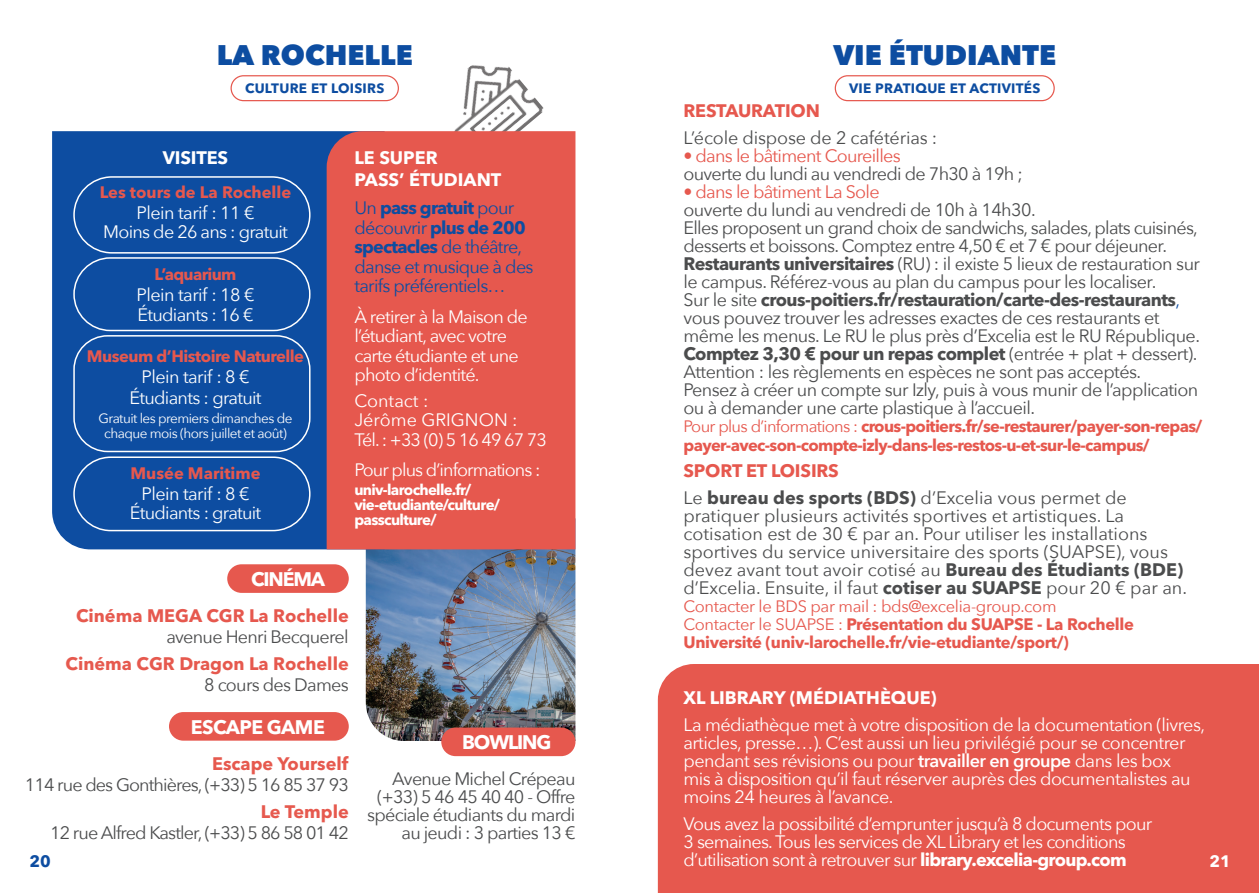
<style>
.page{position:relative;width:1259px;height:893px;background:#fff}
.page>*{position:absolute;margin:0;border:0;box-sizing:border-box;transform-origin:0 0}
.t1{font:800 28.35px "Avenir Next";color:#0d4da1}
.t2{font:700 19.5px "Avenir Next LT Pro";letter-spacing:-.06em;color:#fff}
.t3{font:700 19.5px "Avenir Next LT Pro";letter-spacing:-.03em;color:#fff}
.t4{font:18px/18px "Avenir Next";letter-spacing:-.03em;color:#4b4c4d}
.t5{font:18px/18px "Avenir Next";letter-spacing:-.04em;color:#fff}
.t6{font:18px/18px "Avenir Next";color:#4b4c4d}
.t7{font:700 18px "Avenir Next LT Pro";letter-spacing:-.03em;color:#4b4c4d}
.t8{font:18px "Avenir Next";letter-spacing:-.05em;color:#4b4c4d}
.t9{font:18px/19.5px "Avenir Next";letter-spacing:-.04em;color:#0d4da1}
.t10{font:700 18px/21.6px "Avenir Next LT Pro";color:#fff}
.t11{font:700 18px "Avenir Next LT Pro";letter-spacing:-.01em;color:#e6584e}
.t12{font:700 18px "Avenir Next LT Pro";color:#e6594e}
.t13{font:18px "Avenir Next";letter-spacing:-.04em;color:#e6584e}
.t14{font:18px/19.5px "Avenir Next";color:#fff}
.t15{font:700 18px "Avenir Next LT Pro";letter-spacing:-.045em;color:#0d4da1}
.t16{font:18px "Avenir Next";letter-spacing:-.01em;color:#4b4c4d}
.t17{font:700 16.5px/18px "Avenir Next LT Pro";letter-spacing:-.03em;color:#e6584e}
.t18{font:16.5px "Avenir Next";letter-spacing:-.02em;color:#e6584e}
.t19{font:700 16.5px "Avenir Next LT Pro";color:#e6584e}
.t20{font:700 16.5px "Avenir Next LT Pro";color:#0d4da1}
.t21{font:700 16.5px "Avenir Next LT Pro";color:#fff}
.t22{font:700 15px/15px "Avenir Next LT Pro";letter-spacing:-.045em;color:#fff}
.t23{font:13.5px/15px "Avenir Next";letter-spacing:-.04em;color:#fff;text-align:center}
.t24{font:700 13.5px "Avenir Next LT Pro";letter-spacing:.02em;color:#0d4da1}
.s1{font-family:"Avenir Next";font-weight:400}
.s2{font-family:"Avenir Next LT Pro";font-weight:700}
.s3{color:#e6594e}
.s4{font-family:"Avenir Next";font-weight:400;color:#0d4da1}
.s5{font-weight:600}
</style>
<div class="page">
<div style="left:658px;top:664px;width:601px;height:229px;background:#e6584e"></div>
<img style="left:366px;top:549px;width:209px;height:192px">
<div style="left:52px;top:131px;width:275px;height:418px;background:#0d4da1"></div>
<img style="left:454px;top:65px;width:90px;height:66px">
<div style="left:327px;top:131px;width:248px;height:418px;background:#e6584e"></div>
<div style="left:227px;top:564px;width:122px;height:29px;background:#e6584e;border-radius:14px"></div>
<div style="left:441px;top:727px;width:134px;height:29px;background:#e6584e;border-radius:14px"></div>
<div style="left:169px;top:712px;width:180px;height:29px;background:#e6584e;border-radius:14px"></div>
<div style="left:73px;top:176px;width:237px;height:78px;border:2px solid #fff;border-radius:38px"></div>
<div style="left:73px;top:257px;width:237px;height:74px;border:2px solid #fff;border-radius:36px"></div>
<div style="left:73px;top:335px;width:237px;height:117px;border:2px solid #fff;border-radius:34px"></div>
<div style="left:73px;top:456px;width:237px;height:75px;border:2px solid #fff;border-radius:37px"></div>
<div style="left:230px;top:75px;width:169px;height:26px;border:1px solid #e6584e;border-radius:12px"></div>
<div style="left:834px;top:75px;width:220px;height:26px;border:1px solid #e6584e;border-radius:12px"></div>
<h1 class="t1" style="left:217px;top:37px;width:197px">LA ROCHELLE</h1>
<h1 class="t1" style="left:833px;top:37px;width:224px">VIE ÉTUDIANTE</h1>
<p class="t24" style="left:245px;top:80px;width:141px">CULTURE ET LOISIRS</p>
<p class="t24" style="left:849px;top:80px;width:193px">VIE PRATIQUE ET ACTIVITÉS</p>
<p class="t10" style="left:163px;top:146px;width:67px">VISITES</p>
<p class="t19" style="left:100px;top:182px;width:193px">Les tours de La Rochelle</p>
<p class="t5" style="left:103px;top:203px;width:186px;line-height:18.8px;text-align:center">Plein tarif : 11 €<br>Moins de 26 ans : gratuit</p>
<p class="t17" style="left:155px;top:265px;width:83px">L’aquarium</p>
<p class="t5" style="left:137px;top:284px;width:119px;line-height:20.2px">Plein tarif : 18 €<br>Étudiants : 16 €</p>
<p class="t17" style="left:87px;top:347px;width:219px">Museum d’Histoire Naturelle</p>
<p class="t5" style="left:130px;top:366px;width:133px;line-height:21px;text-align:center">Plein tarif : 8 €<br>Étudiants : gratuit</p>
<p class="t23" style="left:99px;top:410px;width:195px">Gratuit les premiers dimanches de chaque mois (hors juillet et août)</p>
<p class="t19" style="left:130px;top:463px;width:132px">Musée Maritime</p>
<p class="t5" style="left:130px;top:483px;width:133px;line-height:19.5px;text-align:center">Plein tarif : 8 €<br>Étudiants : gratuit</p>
<p class="t2" style="left:251px;top:567px;width:76px">CINÉMA</p>
<p class="t10" style="left:354px;top:147px;width:148px">LE SUPER<br>PASS’ ÉTUDIANT</p>
<p class="t15" style="left:354px;top:197px;width:161px"><span class="s1">Un</span> pass gratuit <span class="s1">pour</span></p>
<p class="t9" style="left:354px;top:217px;width:173px">découvrir <span class="s2">plus de 200</span></p>
<p class="t15" style="left:354px;top:236px;width:169px">spectacles <span class="s1">de théâtre,</span></p>
<p class="t9" style="left:354px;top:256px;width:181px">danse et musique à des tarifs préférentiels…</p>
<p class="t5" style="left:354px;top:306px;width:175px;line-height:19.5px">À retirer à la Maison de l’étudiant, avec votre carte étudiante et une photo d’identité.</p>
<p class="t14" style="left:354px;top:390px;width:194px">Contact :<br>Jérôme GRIGNON :<br>Tél. : +33 (0) 5 16 49 67 73</p>
<p class="t5" style="left:354px;top:460px;width:188px">Pour plus d’informations :</p>
<p class="t22" style="left:354px;top:482px;width:147px">univ-larochelle.fr/ vie-etudiante/culture/ passculture/</p>
<p class="t11" style="left:76px;top:605px;width:274px"><span class="s3">Cinéma</span> MEGA CGR La Rochelle</p>
<p class="t4" style="left:166px;top:627px;width:184px">avenue Henri Becquerel</p>
<p class="t12" style="left:66px;top:653px;width:285px">Cinéma CGR Dragon La Rochelle</p>
<p class="t4" style="left:204px;top:675px;width:146px">8 cours des Dames</p>
<p class="t3" style="left:191px;top:715px;width:135px">ESCAPE GAME</p>
<p class="t12" style="left:212px;top:753px;width:138px">Escape Yourself</p>
<p class="t8" style="left:25px;top:769px;width:325px">114 rue des Gonthières, (+33) 5 16 85 37 93</p>
<p class="t12" style="left:261px;top:801px;width:89px">Le Temple</p>
<p class="t8" style="left:50px;top:817px;width:300px">12 rue Alfred Kastler, (+33) 5 86 58 01 42</p>
<p class="t20" style="left:29px;top:851px;width:23px">20</p>
<p class="t2" style="left:462px;top:730px;width:91px">BOWLING</p>
<p class="t4" style="left:367px;top:769px;width:210px;text-align:right">Avenue Michel Crépeau (+33) 5 46 45 40 40 - Offre spéciale étudiants du mardi au jeudi : 3 parties 13 €</p>
<p class="t11" style="left:683px;top:100px;width:138px">RESTAURATION</p>
<p class="t16" style="left:683px;top:123px;width:255px">L’école dispose de 2 cafétérias :</p>
<p class="t13" style="left:683px;top:141px;width:219px">• dans le bâtiment Coureilles</p>
<p class="t4" style="left:683px;top:164px;width:341px">ouverte du lundi au vendredi de 7h30 à 19h ;</p>
<p class="t13" style="left:683px;top:177px;width:198px">• dans le bâtiment La Sole</p>
<p class="t4" style="left:683px;top:200px;width:518px">ouverte du lundi au vendredi de 10h à 14h30.<br>Elles proposent un grand choix de sandwichs, salades, plats cuisinés, desserts et boissons. Comptez entre 4,50 € et 7 € pour déjeuner.<br><span class="s2">Restaurants universitaires</span> (RU) : il existe 5 lieux de restauration sur le campus. Référez-vous au plan du campus pour les localiser.</p>
<p class="t7" style="left:683px;top:289px;width:498px"><span class="s1">Sur le site</span> crous-poitiers.fr/restauration/carte-des-restaurants<span class="s4">,</span></p>
<p class="t4" style="left:683px;top:308px;width:518px">vous pouvez trouver les adresses exactes de ces restaurants et même les menus. Le RU le plus près d’Excelia est le RU République.</p>
<p class="t7" style="left:683px;top:343px;width:515px">Comptez 3,30 € pour un repas complet <span class="s1">(entrée + plat + dessert).</span></p>
<p class="t4" style="left:683px;top:362px;width:516px">Attention : les règlements en espèces ne sont pas acceptés.<br>Pensez à créer un compte sur Izly, puis à vous munir de l’application ou à demander une carte plastique à l’accueil.</p>
<p class="t17" style="left:683px;top:418px;width:520px"><span class="s1">Pour plus d’informations :</span> crous-poitiers.fr/se-restaurer/payer-son-repas/ payer-avec-son-compte-izly-dans-les-restos-u-et-sur-le-campus/</p>
<p class="t11" style="left:683px;top:460px;width:157px">SPORT ET LOISIRS</p>
<p class="t6" style="left:683px;top:488px;width:505px">Le <span class="s2">bureau des sports (BDS)</span> d’Excelia vous permet de pratiquer plusieurs activités sportives et artistiques. La cotisation est de 30 € par an. Pour utiliser les installations sportives du service universitaire des sports (SUAPSE), vous devez avant tout avoir cotisé au <span class="s2">Bureau des Étudiants (BDE) </span>d’Excelia. Ensuite, il faut <span class="s2">cotiser au SUAPSE</span> pour 20 € par an.</p>
<p class="t18" style="left:683px;top:592px;width:374px">Contacter le BDS par mail : bds@excelia-group.com</p>
<p class="t17" style="left:683px;top:615px;width:452px"><span class="s1">Contacter le SUAPSE :</span> Présentation du SUAPSE - La Rochelle<br>Université (univ-larochelle.fr/vie-etudiante/sport/)</p>
<p class="t10" style="left:683px;top:686px;width:255px">XL LIBRARY (MÉDIATHÈQUE)</p>
<p class="t5" style="left:683px;top:714px;width:523px">La médiathèque met à votre disposition de la documentation (livres, articles, presse…). C’est aussi un lieu privilégié pour se concentrer pendant ses révisions ou pour <span class="s5">travailler en groupe</span> dans les box<br>mis à disposition qu’il faut réserver auprès des documentalistes au moins 24 heures à l’avance.</p>
<p class="t5" style="left:683px;top:813px;width:470px">Vous avez la possibilité d’emprunter jusqu’à 8 documents pour<br>3 semaines. Tous les services de XL Library et les conditions d’utilisation sont à retrouver sur <span class="s2">library.excelia-group.com</span></p>
<p class="t21" style="left:1209px;top:851px;width:23px">21</p>
</div>
